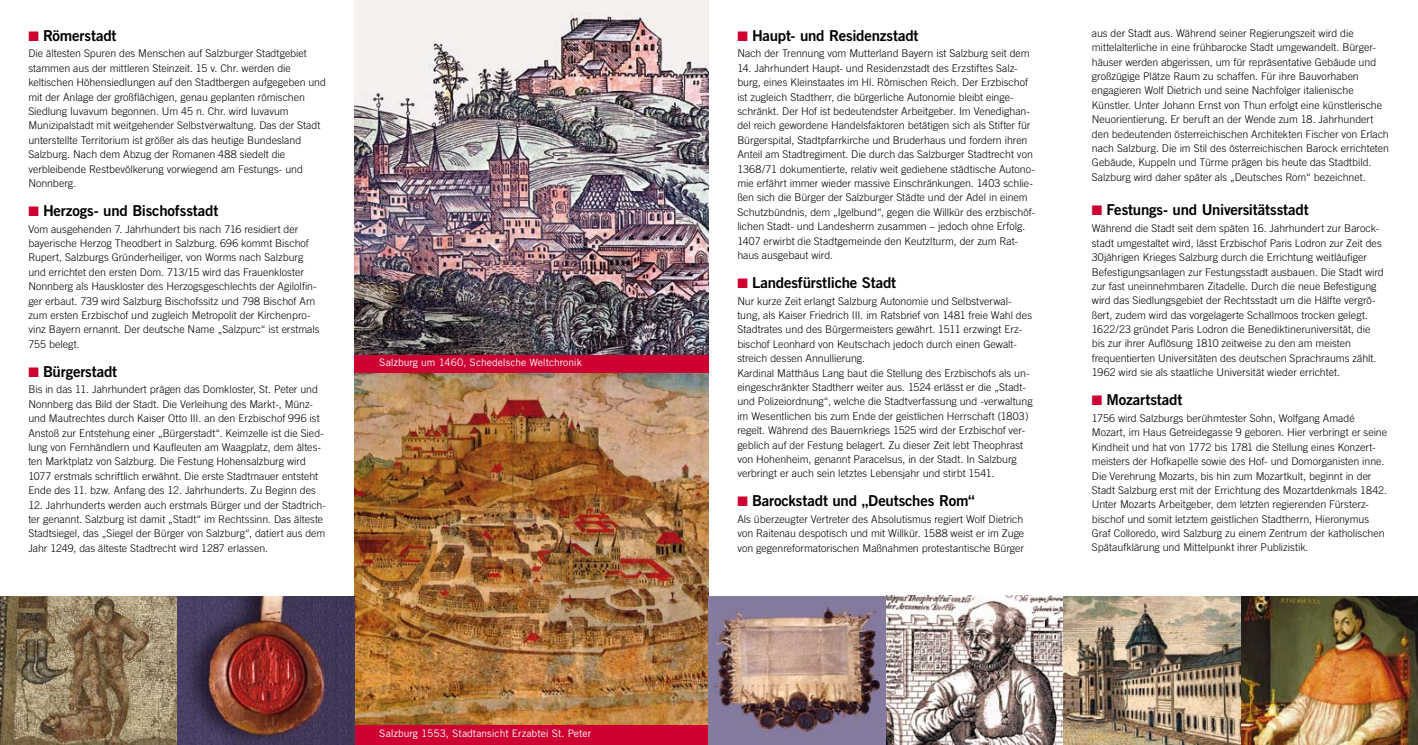
<style>
.page{position:relative;width:1418px;height:745px;background:#fff}
.page>*{position:absolute;margin:0;border:0;box-sizing:border-box;transform-origin:0 0}
.t1{font:15px "Trade Gothic Bold Two";letter-spacing:-.015em;color:#000}
.t2{font:300 10.62px/14.4px "Trade Gothic";color:#000}
.t3{font:10.25px "Trade Gothic";letter-spacing:-.005em;color:#fff}
.s1{color:#ce0032}
</style>
<div class="page">
<img style="left:354px;top:372px;width:355px;height:353px">
<img style="left:354px;top:0;width:355px;height:354px">
<div style="left:354px;top:725px;width:355px;height:19px;background:#ce0032"></div>
<img style="left:0;top:596px;width:354px;height:148px">
<img style="left:709px;top:595px;width:708px;height:149px">
<div style="left:354px;top:354px;width:355px;height:18px;background:#ce0032"></div>
<h1 class="t1" style="left:28px;top:26px;width:90px"><span class="s1">■</span> Römerstadt</h1>
<p class="t2" style="left:28px;top:46px;width:299px">Die ältesten Spuren des Menschen auf Salzburger Stadtgebiet stammen aus der mittleren Steinzeit. 15 v. Chr. werden die keltischen Höhensiedlungen auf den Stadtbergen aufgegeben und mit der Anlage der großflächigen, genau geplanten römischen Siedlung Iuvavum begonnen. Um 45 n. Chr. wird Iuvavum Munizipalstadt mit weitgehender Selbstverwaltung. Das der Stadt unterstellte Territorium ist größer als das heutige Bundesland Salzburg. Nach dem Abzug der Romanen 488 siedelt die verbleibende Restbevölkerung vorwiegend am Festungs- und Nonnberg.</p>
<h1 class="t1" style="left:28px;top:201px;width:191px"><span class="s1">■</span> Herzogs- und Bischofsstadt</h1>
<p class="t2" style="left:28px;top:221px;width:293px">Vom ausgehenden 7. Jahrhundert bis nach 716 residiert der bayerische Herzog Theodbert in Salzburg. 696 kommt Bischof Rupert, Salzburgs Gründerheiliger, von Worms nach Salzburg und errichtet den ersten Dom. 713/15 wird das Frauenkloster Nonnberg als Hauskloster des Herzogsgeschlechts der Agilolfin&shy;ger erbaut. 739 wird Salzburg Bischofssitz und 798 Bischof Arn zum ersten Erzbischof und zugleich Metropolit der Kirchenpro&shy;vinz Bayern ernannt. Der deutsche Name „Salzpurc“ ist erstmals 755 belegt.</p>
<h1 class="t1" style="left:28px;top:361px;width:90px"><span class="s1">■</span> Bürgerstadt</h1>
<p class="t2" style="left:28px;top:382px;width:297px">Bis in das 11. Jahrhundert prägen das Domkloster, St. Peter und Nonnberg das Bild der Stadt. Die Verleihung des Markt-, Münz&shy;und Mautrechtes durch Kaiser Otto III. an den Erzbischof 996 ist Anstoß zur Entstehung einer „Bürgerstadt“. Keimzelle ist die Sied&shy;lung von Fernhändlern und Kaufleuten am Waagplatz, dem ältes&shy;ten Marktplatz von Salzburg. Die Festung Hohensalzburg wird 1077 erstmals schriftlich erwähnt. Die erste Stadtmauer entsteht Ende des 11. bzw. Anfang des 12. Jahrhunderts. Zu Beginn des</p>
<p class="t2" style="left:28px;top:497px;width:299px">12. Jahrhunderts werden auch erstmals Bürger und der Stadtrich&shy;ter genannt. Salzburg ist damit „Stadt“ im Rechtssinn. Das älteste Stadtsiegel, das „Siegel der Bürger von Salzburg“, datiert aus dem Jahr 1249, das älteste Stadtrecht wird 1287 erlassen.</p>
<p class="t3" style="left:379px;top:356px;width:204px">Salzburg um 1460, Schedelsche Weltchronik</p>
<p class="t3" style="left:379px;top:726px;width:213px">Salzburg 1553, Stadtansicht Erzabtei St. Peter</p>
<h1 class="t1" style="left:737px;top:26px;width:183px"><span class="s1">■</span> Haupt- und Residenzstadt</h1>
<p class="t2" style="left:737px;top:46px;width:294px">Nach der Trennung vom Mutterland Bayern ist Salzburg seit dem</p>
<p class="t2" style="left:737px;top:61px;width:299px">14. Jahrhundert Haupt- und Residenzstadt des Erzstiftes Salz&shy;burg, eines Kleinstaates im Hl. Römischen Reich. Der Erzbischof ist zugleich Stadtherr, die bürgerliche Autonomie bleibt einge&shy;schränkt. Der Hof ist bedeutendster Arbeitgeber. Im Venedighan&shy;del reich gewordene Handelsfaktoren betätigen sich als Stifter für Bürgerspital, Stadtpfarrkirche und Bruderhaus und fordern ihren Anteil am Stadtregiment. Die durch das Salzburger Stadtrecht von 1368/71 dokumentierte, relativ weit gediehene städtische Autono&shy;mie erfährt immer wieder massive Einschränkungen. 1403 schlie&shy;ßen sich die Bürger der Salzburger Städte und der Adel in einem Schutzbündnis, dem „Igelbund“, gegen die Willkür des erzbischöf&shy;lichen Stadt- und Landesherrn zusammen – jedoch ohne Erfolg.<br>1407 erwirbt die Stadtgemeinde den Keutzlturm, der zum Rat&shy;haus ausgebaut wird.</p>
<h1 class="t1" style="left:737px;top:273px;width:160px"><span class="s1">■</span> Landesfürstliche Stadt</h1>
<p class="t2" style="left:737px;top:293px;width:297px">Nur kurze Zeit erlangt Salzburg Autonomie und Selbstverwal&shy;tung, als Kaiser Friedrich III. im Ratsbrief von 1481 freie Wahl des Stadtrates und des Bürgermeisters gewährt. 1511 erzwingt Erz&shy;bischof Leonhard von Keutschach jedoch durch einen Gewalt&shy;streich dessen Annullierung.<br>Kardinal Matthäus Lang baut die Stellung des Erzbischofs als un&shy;eingeschränkter Stadtherr weiter aus. 1524 erlässt er die „Stadt&shy;und Polizeiordnung“, welche die Stadtverfassung und -verwaltung im Wesentlichen bis zum Ende der geistlichen Herrschaft (1803) regelt. Während des Bauernkriegs 1525 wird der Erzbischof ver&shy;geblich auf der Festung belagert. Zu dieser Zeit lebt Theophrast von Hohenheim, genannt Paracelsus, in der Stadt. In Salzburg verbringt er auch sein letztes Lebensjahr und stirbt 1541.</p>
<h1 class="t1" style="left:737px;top:491px;width:239px"><span class="s1">■</span> Barockstadt und „Deutsches Rom“</h1>
<p class="t2" style="left:737px;top:511px;width:288px;text-align:justify">Als überzeugter Vertreter des Absolutismus regiert Wolf Dietrich von Raitenau despotisch und mit Willkür. 1588 weist er im Zuge von gegenreformatorischen Maßnahmen protestantische Bürger</p>
<p class="t2" style="left:1091px;top:26px;width:299px">aus der Stadt aus. Während seiner Regierungszeit wird die mittelalterliche in eine frühbarocke Stadt umgewandelt. Bürger&shy;häuser werden abgerissen, um für repräsentative Gebäude und großzügige Plätze Raum zu schaffen. Für ihre Bauvorhaben engagieren Wolf Dietrich und seine Nachfolger italienische Künstler. Unter Johann Ernst von Thun erfolgt eine künstlerische Neuorientierung. Er beruft an der Wende zum 18. Jahrhundert den bedeutenden österreichischen Architekten Fischer von Erlach nach Salzburg. Die im Stil des österreichischen Barock errichteten Gebäude, Kuppeln und Türme prägen bis heute das Stadtbild.<br>Salzburg wird daher später als „Deutsches Rom“ bezeichnet.</p>
<h1 class="t1" style="left:1091px;top:201px;width:218px"><span class="s1">■</span> Festungs- und Universitätsstadt</h1>
<p class="t2" style="left:1091px;top:221px;width:293px">Während die Stadt seit dem späten 16. Jahrhundert zur Barock&shy;stadt umgestaltet wird, lässt Erzbischof Paris Lodron zur Zeit des 30jährigen Krieges Salzburg durch die Errichtung weitläufiger Befestigungsanlagen zur Festungsstadt ausbauen. Die Stadt wird zur fast uneinnehmbaren Zitadelle. Durch die neue Befestigung wird das Siedlungsgebiet der Rechtsstadt um die Hälfte vergrö&shy;ßert, zudem wird das vorgelagerte Schallmoos trocken gelegt.<br>1622/23 gründet Paris Lodron die Benediktineruniversität, die bis zur ihrer Auflösung 1810 zeitweise zu den am meisten frequentierten Universitäten des deutschen Sprachraums zählt.<br>1962 wird sie als staatliche Universität wieder errichtet.</p>
<h1 class="t1" style="left:1091px;top:390px;width:92px"><span class="s1">■</span> Mozartstadt</h1>
<p class="t2" style="left:1091px;top:410px;width:297px">1756 wird Salzburgs berühmtester Sohn, Wolfgang Amadé Mozart, im Haus Getreidegasse 9 geboren. Hier verbringt er seine Kindheit und hat von 1772 bis 1781 die Stellung eines Konzert&shy;meisters der Hofkapelle sowie des Hof- und Domorganisten inne.<br>Die Verehrung Mozarts, bis hin zum Mozartkult, beginnt in der Stadt Salzburg erst mit der Errichtung des Mozartdenkmals 1842.<br>Unter Mozarts Arbeitgeber, dem letzten regierenden Fürsterz&shy;bischof und somit letztem geistlichen Stadtherrn, Hieronymus Graf Colloredo, wird Salzburg zu einem Zentrum der katholischen Spätaufklärung und Mittelpunkt ihrer Publizistik.</p>
</div>
